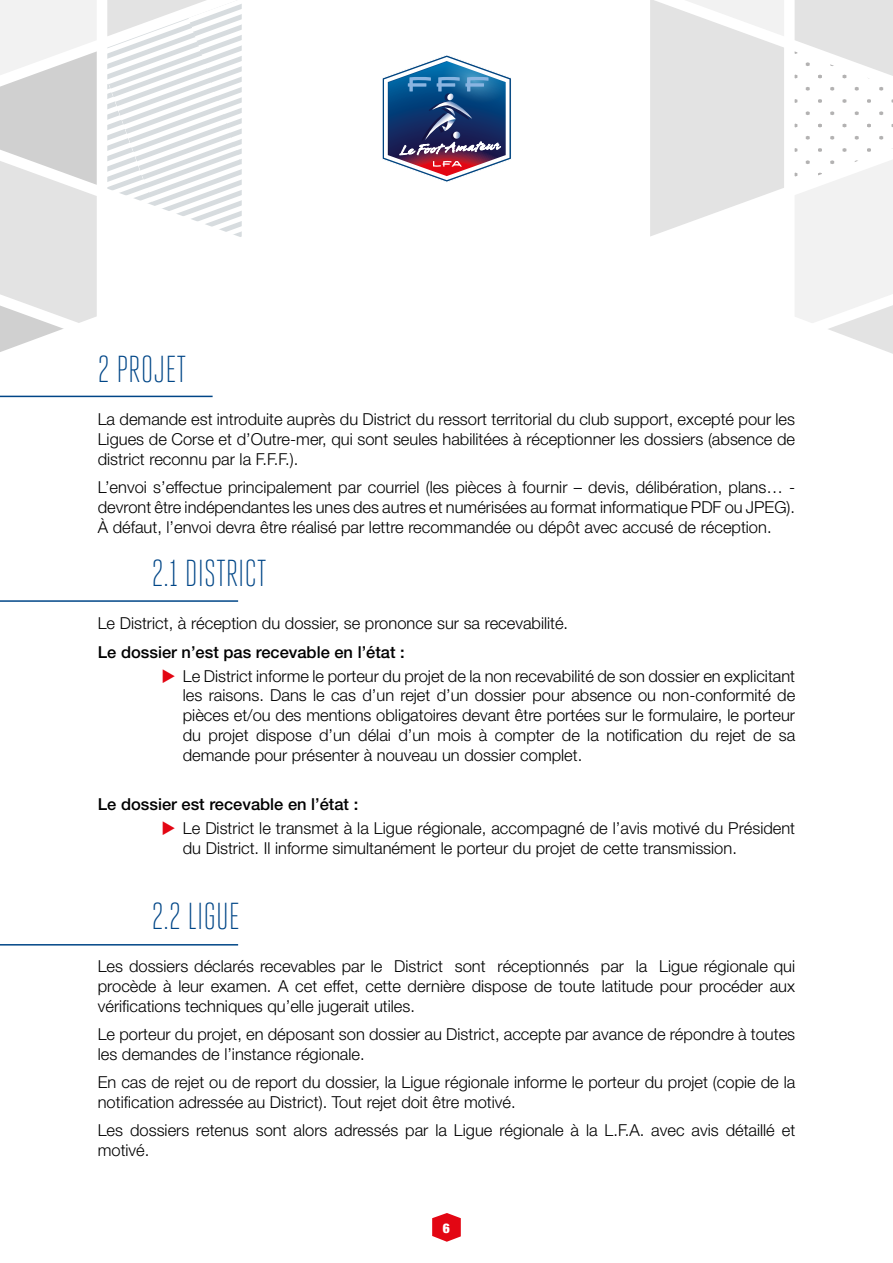
<style>
.page{position:relative;width:893px;height:1263px;background:#fff}
.page>*{position:absolute;margin:0;border:0;box-sizing:border-box;transform-origin:0 0}
.t1{font:300 37.5px "Heroic Condensed";color:#004687}
.t2{font:300 16.5px/19.8px "Helvetica Neue";color:#000;text-align:justify}
.t3{font:500 16.5px "Helvetica Neue";color:#000}
.t4{font:900 condensed 13.5px "Helvetica Neue";color:#fff}
</style>
<div class="page">
<svg style="left:432px;top:1213px;width:29px;height:29px"></svg>
<svg style="left:0;top:0;width:242px;height:186px"></svg>
<svg style="left:650px;top:0;width:243px;height:186px"></svg>
<svg style="left:0;top:186px;width:893px;height:168px"></svg>
<svg style="left:382px;top:55px;width:129px;height:127px"></svg>
<hr style="left:0;top:396px;width:213px;height:1px;background:#004687">
<hr style="left:0;top:944px;width:238px;height:1px;background:#004687">
<hr style="left:0;top:600px;width:238px;height:2px;background:#004687">
<h1 class="t1" style="left:98px;top:348px;width:90px">2 PROJET</h1>
<p class="t2" style="left:98px;top:409px;width:699px">La demande est introduite auprès du District du ressort territorial du club support, excepté pour les Ligues de Corse et d’Outre-mer, qui sont seules habilitées à réceptionner les dossiers (absence de district reconnu par la F.F.F.).</p>
<p class="t2" style="left:98px;top:477px;width:699px">L’envoi s’effectue principalement par courriel (les pièces à fournir – devis, délibération, plans… - devront être indépendantes les unes des autres et numérisées au format informatique PDF ou JPEG).<br>À défaut, l’envoi devra être réalisé par lettre recommandée ou dépôt avec accusé de réception.</p>
<h1 class="t1" style="left:152px;top:552px;width:117px">2.1 DISTRICT</h1>
<p class="t2" style="left:98px;top:613px;width:472px">Le District, à réception du dossier, se prononce sur sa recevabilité.</p>
<p class="t3" style="left:98px;top:642px;width:308px">Le dossier n’est pas recevable en l’état :</p>
<p class="t2" style="left:183px;top:665px;width:614px">Le District informe le porteur du projet de la non recevabilité de son dossier en explicitant les raisons. Dans le cas d’un rejet d’un dossier pour absence ou non-conformité de pièces et/ou des mentions obligatoires devant être portées sur le formulaire, le porteur du projet dispose d’un délai d’un mois à compter de la notification du rejet de sa demande pour présenter à nouveau un dossier complet.</p>
<p class="t3" style="left:98px;top:795px;width:262px">Le dossier est recevable en l’état :</p>
<p class="t2" style="left:183px;top:818px;width:614px">Le District le transmet à la Ligue régionale, accompagné de l’avis motivé du Président du District. Il informe simultanément le porteur du projet de cette transmission.</p>
<h1 class="t1" style="left:152px;top:895px;width:90px">2.2 LIGUE</h1>
<p class="t2" style="left:98px;top:956px;width:699px">Les dossiers déclarés recevables par le District sont réceptionnés par la Ligue régionale qui procède à leur examen. A cet effet, cette dernière dispose de toute latitude pour procéder aux vérifications techniques qu’elle jugerait utiles.</p>
<p class="t2" style="left:98px;top:1024px;width:699px">Le porteur du projet, en déposant son dossier au District, accepte par avance de répondre à toutes les demandes de l’instance régionale.</p>
<p class="t2" style="left:98px;top:1072px;width:699px">En cas de rejet ou de report du dossier, la Ligue régionale informe le porteur du projet (copie de la notification adressée au District). Tout rejet doit être motivé.</p>
<p class="t2" style="left:98px;top:1120px;width:699px">Les dossiers retenus sont alors adressés par la Ligue régionale à la L.F.A. avec avis détaillé et motivé.</p>
<p class="t4" style="left:443px;top:1217px;width:9px">6</p>
</div>
